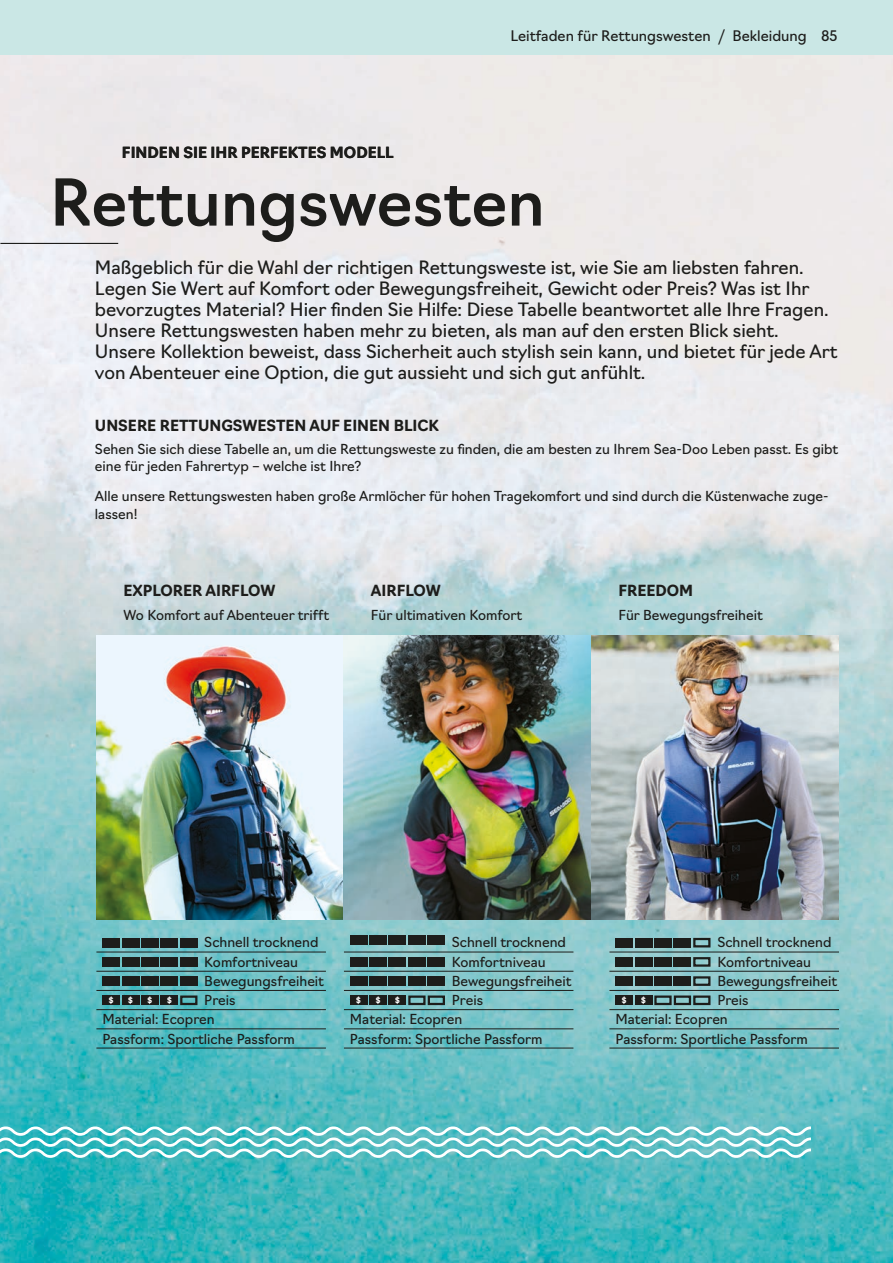
<style>
.page{position:relative;width:893px;height:1263px;background:#fff}
.page>*{position:absolute;margin:0;border:0;box-sizing:border-box;transform-origin:0 0}
.t1{font:500 63px "Navigo";color:#1d1d1b}
.t2{font:18px/21px "Navigo";color:#1d1d1b}
.t3{font:700 15px "Navigo";color:#1d1d1b}
.t4{font:14.25px "Navigo";color:#1d1d1b}
.t5{font:13.5px/16.5px "Navigo";color:#1d1d1b}
.t6{font:700 7.5px "Navigo";color:#fff}
.s1{font-weight:300}
</style>
<div class="page">
<img style="left:0;top:54px;width:893px;height:1209px">
<img style="left:96px;top:636px;width:248px;height:283px">
<hr style="left:96px;top:952px;width:230px;height:1px;background:#1d1d1b">
<hr style="left:96px;top:971px;width:230px;height:1px;background:#1d1d1b">
<hr style="left:96px;top:990px;width:230px;height:1px;background:#1d1d1b">
<hr style="left:96px;top:1009px;width:230px;height:1px;background:#1d1d1b">
<hr style="left:96px;top:1028px;width:230px;height:1px;background:#1d1d1b">
<hr style="left:96px;top:1048px;width:230px;height:1px;background:#1d1d1b">
<div style="left:102px;top:938px;width:18px;height:9px;background:#1d1d1b"></div>
<div style="left:122px;top:938px;width:17px;height:9px;background:#1d1d1b"></div>
<div style="left:141px;top:938px;width:18px;height:9px;background:#1d1d1b"></div>
<div style="left:161px;top:938px;width:17px;height:9px;background:#1d1d1b"></div>
<div style="left:180px;top:938px;width:17px;height:9px;background:#1d1d1b"></div>
<div style="left:102px;top:957px;width:18px;height:10px;background:#1d1d1b"></div>
<div style="left:122px;top:957px;width:17px;height:10px;background:#1d1d1b"></div>
<div style="left:141px;top:957px;width:18px;height:10px;background:#1d1d1b"></div>
<div style="left:161px;top:957px;width:17px;height:10px;background:#1d1d1b"></div>
<div style="left:180px;top:957px;width:17px;height:10px;background:#1d1d1b"></div>
<div style="left:102px;top:976px;width:18px;height:10px;background:#1d1d1b"></div>
<div style="left:122px;top:976px;width:17px;height:10px;background:#1d1d1b"></div>
<div style="left:141px;top:976px;width:18px;height:10px;background:#1d1d1b"></div>
<div style="left:161px;top:976px;width:17px;height:10px;background:#1d1d1b"></div>
<div style="left:180px;top:976px;width:17px;height:10px;background:#1d1d1b"></div>
<div style="left:102px;top:995px;width:18px;height:10px;background:#1d1d1b"></div>
<div style="left:122px;top:995px;width:17px;height:10px;background:#1d1d1b"></div>
<div style="left:141px;top:995px;width:18px;height:10px;background:#1d1d1b"></div>
<div style="left:161px;top:995px;width:17px;height:10px;background:#1d1d1b"></div>
<div style="left:180px;top:995px;width:17px;height:10px;border:2px solid #1d1d1b"></div>
<hr style="left:344px;top:952px;width:229px;height:1px;background:#1d1d1b">
<hr style="left:344px;top:971px;width:229px;height:1px;background:#1d1d1b">
<hr style="left:344px;top:990px;width:229px;height:1px;background:#1d1d1b">
<hr style="left:344px;top:1009px;width:229px;height:1px;background:#1d1d1b">
<hr style="left:344px;top:1028px;width:229px;height:1px;background:#1d1d1b">
<hr style="left:344px;top:1048px;width:229px;height:1px;background:#1d1d1b">
<div style="left:350px;top:935px;width:17px;height:9px;background:#1d1d1b"></div>
<div style="left:369px;top:935px;width:18px;height:9px;background:#1d1d1b"></div>
<div style="left:389px;top:935px;width:17px;height:9px;background:#1d1d1b"></div>
<div style="left:408px;top:935px;width:18px;height:9px;background:#1d1d1b"></div>
<div style="left:428px;top:935px;width:17px;height:9px;background:#1d1d1b"></div>
<div style="left:350px;top:957px;width:17px;height:10px;background:#1d1d1b"></div>
<div style="left:369px;top:957px;width:18px;height:10px;background:#1d1d1b"></div>
<div style="left:389px;top:957px;width:17px;height:10px;background:#1d1d1b"></div>
<div style="left:408px;top:957px;width:18px;height:10px;background:#1d1d1b"></div>
<div style="left:428px;top:957px;width:17px;height:10px;background:#1d1d1b"></div>
<div style="left:350px;top:976px;width:17px;height:10px;background:#1d1d1b"></div>
<div style="left:369px;top:976px;width:18px;height:10px;background:#1d1d1b"></div>
<div style="left:389px;top:976px;width:17px;height:10px;background:#1d1d1b"></div>
<div style="left:408px;top:976px;width:18px;height:10px;background:#1d1d1b"></div>
<div style="left:428px;top:976px;width:17px;height:10px;background:#1d1d1b"></div>
<div style="left:350px;top:995px;width:17px;height:10px;background:#1d1d1b"></div>
<div style="left:369px;top:995px;width:18px;height:10px;background:#1d1d1b"></div>
<div style="left:389px;top:995px;width:17px;height:10px;background:#1d1d1b"></div>
<div style="left:408px;top:995px;width:18px;height:10px;border:2px solid #1d1d1b"></div>
<div style="left:428px;top:995px;width:17px;height:10px;border:2px solid #1d1d1b"></div>
<hr style="left:609px;top:952px;width:230px;height:1px;background:#1d1d1b">
<hr style="left:609px;top:971px;width:230px;height:1px;background:#1d1d1b">
<hr style="left:609px;top:990px;width:230px;height:1px;background:#1d1d1b">
<hr style="left:609px;top:1009px;width:230px;height:1px;background:#1d1d1b">
<hr style="left:609px;top:1028px;width:230px;height:1px;background:#1d1d1b">
<hr style="left:609px;top:1048px;width:230px;height:1px;background:#1d1d1b">
<div style="left:615px;top:938px;width:18px;height:9px;background:#1d1d1b"></div>
<div style="left:635px;top:938px;width:17px;height:9px;background:#1d1d1b"></div>
<div style="left:654px;top:938px;width:18px;height:9px;background:#1d1d1b"></div>
<div style="left:674px;top:938px;width:17px;height:9px;background:#1d1d1b"></div>
<div style="left:693px;top:938px;width:17px;height:9px;border:2px solid #1d1d1b"></div>
<div style="left:615px;top:957px;width:18px;height:10px;background:#1d1d1b"></div>
<div style="left:635px;top:957px;width:17px;height:10px;background:#1d1d1b"></div>
<div style="left:654px;top:957px;width:18px;height:10px;background:#1d1d1b"></div>
<div style="left:674px;top:957px;width:17px;height:10px;background:#1d1d1b"></div>
<div style="left:693px;top:957px;width:17px;height:10px;border:2px solid #1d1d1b"></div>
<div style="left:615px;top:976px;width:18px;height:10px;background:#1d1d1b"></div>
<div style="left:635px;top:976px;width:17px;height:10px;background:#1d1d1b"></div>
<div style="left:654px;top:976px;width:18px;height:10px;background:#1d1d1b"></div>
<div style="left:674px;top:976px;width:17px;height:10px;background:#1d1d1b"></div>
<div style="left:693px;top:976px;width:17px;height:10px;border:2px solid #1d1d1b"></div>
<div style="left:615px;top:995px;width:18px;height:10px;background:#1d1d1b"></div>
<div style="left:635px;top:995px;width:17px;height:10px;background:#1d1d1b"></div>
<div style="left:654px;top:995px;width:18px;height:10px;border:2px solid #1d1d1b"></div>
<div style="left:674px;top:995px;width:17px;height:10px;border:2px solid #1d1d1b"></div>
<div style="left:693px;top:995px;width:17px;height:10px;border:2px solid #1d1d1b"></div>
<img style="left:344px;top:636px;width:495px;height:283px">
<hr style="left:0;top:243px;width:118px;height:1px;background:#1d1d1b">
<svg style="left:0;top:1126px;width:810px;height:32px"></svg>
<div style="left:0;top:0;width:893px;height:54px;background:#cae7e5"></div>
<p class="t3" style="left:122px;top:141px;width:273px">FINDEN SIE IHR PERFEKTES MODELL</p>
<p class="t4" style="left:644px;top:24px;width:194px">Kategorie <span class="s1">/</span> Bekleidung 85</p>
<p class="t4" style="left:510px;top:24px;width:202px">Leitfaden für Rettungswesten</p>
<p class="t1" style="left:50px;top:153px;width:496px">Rettungswesten</p>
<p class="t2" style="left:95px;top:255px;width:744px">Maßgeblich für die Wahl der richtigen Rettungsweste ist, wie Sie am liebsten fahren.<br>Legen Sie Wert auf Komfort oder Bewegungsfreiheit, Gewicht oder Preis? Was ist Ihr bevorzugtes Material? Hier finden Sie Hilfe: Diese Tabelle beantwortet alle Ihre Fragen.<br>Unsere Rettungswesten haben mehr zu bieten, als man auf den ersten Blick sieht.<br>Unsere Kollektion beweist, dass Sicherheit auch stylish sein kann, und bietet für jede Art von Abenteuer eine Option, die gut aussieht und sich gut anfühlt.</p>
<p class="t3" style="left:95px;top:414px;width:345px">UNSERE RETTUNGSWESTEN AUF EINEN BLICK</p>
<p class="t5" style="left:95px;top:440px;width:745px">Sehen Sie sich diese Tabelle an, um die Rettungsweste zu finden, die am besten zu Ihrem Sea-Doo Leben passt. Es gibt eine für jeden Fahrertyp – welche ist Ihre?</p>
<p class="t5" style="left:95px;top:486px;width:735px;line-height:18px">Alle unsere Rettungswesten haben große Armlöcher für hohen Tragekomfort und sind durch die Küstenwache zuge‑ lassen!</p>
<p class="t3" style="left:123px;top:579px;width:153px">EXPLORER AIRFLOW</p>
<p class="t5" style="left:123px;top:605px;width:207px">Wo Komfort auf Abenteuer trifft</p>
<p class="t3" style="left:371px;top:579px;width:71px">AIRFLOW</p>
<p class="t5" style="left:371px;top:605px;width:153px">Für ultimativen Komfort</p>
<p class="t3" style="left:618px;top:579px;width:76px">FREEDOM</p>
<p class="t5" style="left:618px;top:605px;width:146px">Für Bewegungsfreiheit</p>
<p class="t5" style="left:204px;top:933px;width:116px">Schnell trocknend</p>
<p class="t5" style="left:204px;top:952px;width:95px">Komfortniveau</p>
<p class="t5" style="left:204px;top:971px;width:121px">Bewegungsfreiheit</p>
<p class="t6" style="left:109px;top:994px;width:6px">$</p>
<p class="t6" style="left:128px;top:994px;width:6px">$</p>
<p class="t6" style="left:148px;top:994px;width:6px">$</p>
<p class="t6" style="left:167px;top:994px;width:6px">$</p>
<p class="t5" style="left:204px;top:991px;width:33px">Preis</p>
<p class="t5" style="left:102px;top:1010px;width:114px">Material: Ecopren</p>
<p class="t5" style="left:102px;top:1029px;width:194px">Passform: Sportliche Passform</p>
<p class="t5" style="left:452px;top:933px;width:116px">Schnell trocknend</p>
<p class="t5" style="left:452px;top:952px;width:95px">Komfortniveau</p>
<p class="t5" style="left:452px;top:971px;width:121px">Bewegungsfreiheit</p>
<p class="t6" style="left:356px;top:994px;width:6px">$</p>
<p class="t6" style="left:376px;top:994px;width:6px">$</p>
<p class="t6" style="left:395px;top:994px;width:6px">$</p>
<p class="t5" style="left:452px;top:991px;width:33px">Preis</p>
<p class="t5" style="left:350px;top:1010px;width:114px">Material: Ecopren</p>
<p class="t5" style="left:350px;top:1029px;width:194px">Passform: Sportliche Passform</p>
<p class="t5" style="left:717px;top:933px;width:116px">Schnell trocknend</p>
<p class="t5" style="left:717px;top:952px;width:95px">Komfortniveau</p>
<p class="t5" style="left:717px;top:971px;width:121px">Bewegungsfreiheit</p>
<p class="t6" style="left:622px;top:994px;width:6px">$</p>
<p class="t6" style="left:641px;top:994px;width:6px">$</p>
<p class="t5" style="left:717px;top:991px;width:33px">Preis</p>
<p class="t5" style="left:615px;top:1010px;width:114px">Material: Ecopren</p>
<p class="t5" style="left:615px;top:1029px;width:194px">Passform: Sportliche Passform</p>
</div>
